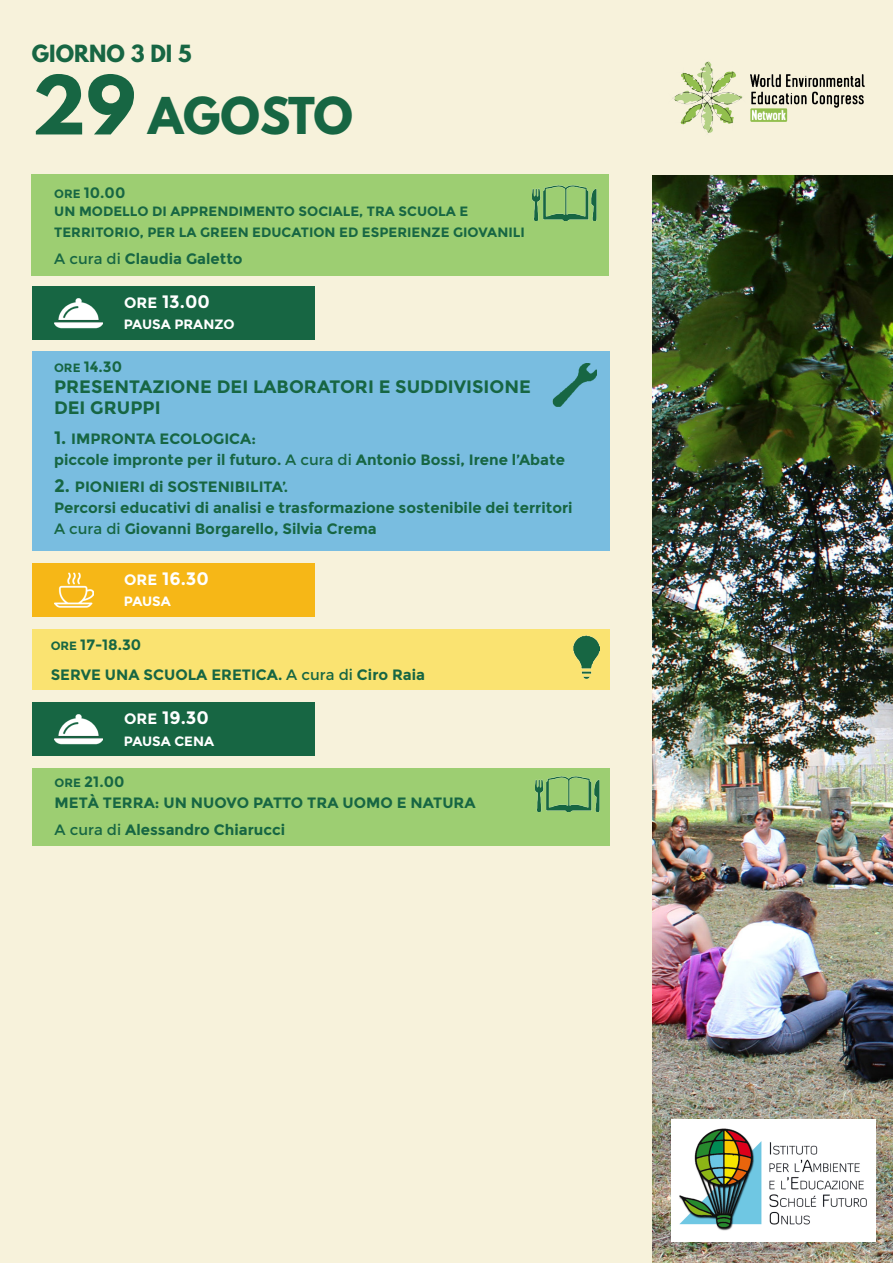
<style>
.page{position:relative;width:893px;height:1263px;background:#f7f2db}
.page>*{position:absolute;margin:0;border:0;box-sizing:border-box;transform-origin:0 0}
.t1{font:700 45px "League Spartan";color:#176643}
.t2{font:700 21px "League Spartan";color:#176643}
.t3{font:700 18px "Montserrat";color:#176643}
.t4{font:700 18px "Montserrat";color:#fff}
.t5{font:700 15px "Montserrat";color:#176643}
.t6{font:700 13.5px "Montserrat";color:#176643}
.t7{font:700 13.5px "Montserrat";letter-spacing:-.005em;color:#fff}
.s1{font-size:72px}
.s2{font-size:12px}
.s3{font-weight:400}
.s4{font-size:15px}
.s5{font-size:18px}
</style>
<div class="page">
<div style="left:32px;top:174px;width:577px;height:102px;background:#9dce72"></div>
<div style="left:32px;top:351px;width:577px;height:200px;background:#79bde0"></div>
<div style="left:32px;top:629px;width:577px;height:61px;background:#fae371"></div>
<div style="left:32px;top:768px;width:577px;height:78px;background:#9dce72"></div>
<img style="left:533px;top:186px;width:63px;height:34px">
<img style="left:536px;top:777px;width:63px;height:34px">
<img style="left:552px;top:363px;width:44px;height:44px">
<div style="left:32px;top:286px;width:283px;height:54px;background:#176643"></div>
<img style="left:55px;top:298px;width:47px;height:31px">
<div style="left:32px;top:563px;width:283px;height:54px;background:#f6b717"></div>
<img style="left:55px;top:572px;width:38px;height:36px">
<div style="left:32px;top:702px;width:283px;height:54px;background:#176643"></div>
<img style="left:55px;top:714px;width:47px;height:31px">
<img style="left:573px;top:635px;width:26px;height:44px">
<img style="left:672px;top:61px;width:192px;height:72px">
<img style="left:653px;top:175px;width:240px;height:1088px">
<img style="left:672px;top:1119px;width:203px;height:122px">
<p class="t2" style="left:32px;top:38px;width:161px">GIORNO 3 DI 5</p>
<p class="t1" style="left:32px;top:81px;width:323px"><span class="s1">29</span> AGOSTO</p>
<p class="t5" style="left:54px;top:184px;width:73px"><span class="s2">ORE</span> 10.00</p>
<p class="t6" style="left:54px;top:203px;width:416px">UN MODELLO DI APPRENDIMENTO SOCIALE, TRA SCUOLA E</p>
<p class="t6" style="left:54px;top:224px;width:472px">TERRITORIO, PER LA GREEN EDUCATION ED ESPERIENZE GIOVANILI</p>
<p class="t5" style="left:54px;top:250px;width:190px"><span class="s3">A cura di</span> Claudia Galetto</p>
<p class="t4" style="left:124px;top:291px;width:87px"><span class="s4">ORE</span> 13.00</p>
<p class="t7" style="left:124px;top:317px;width:112px">PAUSA PRANZO</p>
<p class="t5" style="left:54px;top:357px;width:70px"><span class="s2">ORE</span> 14.30</p>
<p class="t3" style="left:54px;top:376px;width:478px">PRESENTAZIONE DEI LABORATORI E SUDDIVISIONE</p>
<p class="t3" style="left:54px;top:397px;width:108px">DEI GRUPPI</p>
<p class="t5" style="left:54px;top:429px;width:203px"><span class="s5">1.</span> IMPRONTA ECOLOGICA:</p>
<p class="t5" style="left:54px;top:450px;width:512px">piccole impronte per il futuro. <span class="s3">A cura di</span> Antonio Bossi, Irene l’Abate</p>
<p class="t5" style="left:54px;top:477px;width:236px"><span class="s5">2.</span> PIONIERI di SOSTENIBILITA’.</p>
<p class="t5" style="left:54px;top:498px;width:520px">Percorsi educativi di analisi e trasformazione sostenibile dei territori</p>
<p class="t5" style="left:54px;top:519px;width:324px"><span class="s3">A cura di</span> Giovanni Borgarello, Silvia Crema</p>
<p class="t4" style="left:124px;top:568px;width:86px"><span class="s4">ORE</span> 16.30</p>
<p class="t7" style="left:124px;top:593px;width:49px">PAUSA</p>
<p class="t5" style="left:51px;top:635px;width:92px"><span class="s2">ORE</span> 17-18.30</p>
<p class="t5" style="left:51px;top:665px;width:376px">SERVE UNA SCUOLA ERETICA. <span class="s3">A cura di</span> Ciro Raia</p>
<p class="t4" style="left:124px;top:707px;width:86px"><span class="s4">ORE</span> 19.30</p>
<p class="t7" style="left:124px;top:733px;width:92px">PAUSA CENA</p>
<p class="t5" style="left:55px;top:773px;width:71px"><span class="s2">ORE</span> 21.00</p>
<p class="t5" style="left:55px;top:794px;width:423px">METÀ TERRA: UN NUOVO PATTO TRA UOMO E NATURA</p>
<p class="t5" style="left:55px;top:821px;width:232px"><span class="s3">A cura di</span> Alessandro Chiarucci</p>
</div>
